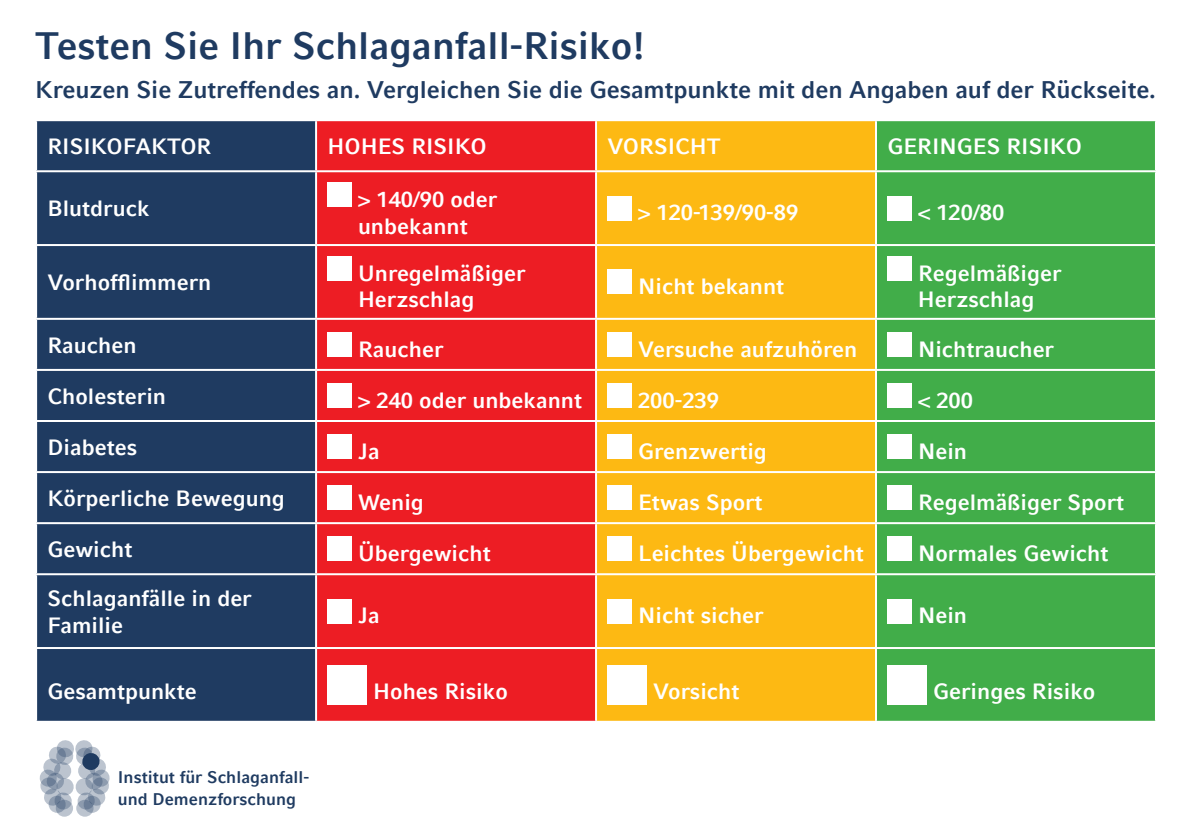
<style>
.page{position:relative;width:1191px;height:840px;background:#fff}
.page>*{position:absolute;margin:0;border:0;box-sizing:border-box;transform-origin:0 0}
.t1{font:700 38px "LMU Compatil Fact";color:#1f3b61}
.t2{font:700 24px "LMU Compatil Fact";letter-spacing:-.005em;color:#1f3b61}
.t3{font:700 22px/26.4px "LMU Compatil Fact";color:#fff}
.t4{font:700 16.8px/22.4px "LMU Compatil Fact";color:#1f3b61}
</style>
<div class="page">
<div style="left:37px;top:121px;width:278px;height:599px;background:#1f3b61"></div>
<div style="left:317px;top:121px;width:278px;height:599px;background:#ed1d24"></div>
<div style="left:597px;top:121px;width:278px;height:599px;background:#fdb913"></div>
<div style="left:877px;top:121px;width:278px;height:599px;background:#41ad49"></div>
<hr style="left:35px;top:170px;width:281px;height:2px;background:#fff">
<hr style="left:316px;top:170px;width:280px;height:2px;background:#fff">
<hr style="left:596px;top:170px;width:280px;height:2px;background:#fff">
<hr style="left:876px;top:170px;width:281px;height:2px;background:#fff">
<hr style="left:35px;top:244px;width:281px;height:2px;background:#fff">
<hr style="left:316px;top:244px;width:280px;height:2px;background:#fff">
<hr style="left:596px;top:244px;width:280px;height:2px;background:#fff">
<hr style="left:876px;top:244px;width:281px;height:2px;background:#fff">
<hr style="left:35px;top:317px;width:281px;height:2px;background:#fff">
<hr style="left:316px;top:317px;width:280px;height:2px;background:#fff">
<hr style="left:596px;top:317px;width:280px;height:2px;background:#fff">
<hr style="left:876px;top:317px;width:281px;height:2px;background:#fff">
<hr style="left:35px;top:369px;width:281px;height:2px;background:#fff">
<hr style="left:316px;top:369px;width:280px;height:2px;background:#fff">
<hr style="left:596px;top:369px;width:280px;height:2px;background:#fff">
<hr style="left:876px;top:369px;width:281px;height:2px;background:#fff">
<hr style="left:35px;top:420px;width:281px;height:2px;background:#fff">
<hr style="left:316px;top:420px;width:280px;height:2px;background:#fff">
<hr style="left:596px;top:420px;width:280px;height:2px;background:#fff">
<hr style="left:876px;top:420px;width:281px;height:2px;background:#fff">
<hr style="left:35px;top:471px;width:281px;height:2px;background:#fff">
<hr style="left:316px;top:471px;width:280px;height:2px;background:#fff">
<hr style="left:596px;top:471px;width:280px;height:2px;background:#fff">
<hr style="left:876px;top:471px;width:281px;height:2px;background:#fff">
<hr style="left:35px;top:522px;width:281px;height:2px;background:#fff">
<hr style="left:316px;top:522px;width:280px;height:2px;background:#fff">
<hr style="left:596px;top:522px;width:280px;height:2px;background:#fff">
<hr style="left:876px;top:522px;width:281px;height:2px;background:#fff">
<hr style="left:35px;top:573px;width:281px;height:2px;background:#fff">
<hr style="left:316px;top:573px;width:280px;height:2px;background:#fff">
<hr style="left:596px;top:573px;width:280px;height:2px;background:#fff">
<hr style="left:876px;top:573px;width:281px;height:2px;background:#fff">
<hr style="left:35px;top:646px;width:281px;height:2px;background:#fff">
<hr style="left:316px;top:646px;width:280px;height:2px;background:#fff">
<hr style="left:596px;top:646px;width:280px;height:2px;background:#fff">
<hr style="left:876px;top:646px;width:281px;height:2px;background:#fff">
<div style="left:327px;top:182px;width:25px;height:25px;background:#fff"></div>
<div style="left:607px;top:196px;width:25px;height:24px;background:#fff"></div>
<div style="left:887px;top:196px;width:25px;height:24px;background:#fff"></div>
<div style="left:327px;top:256px;width:25px;height:25px;background:#fff"></div>
<div style="left:607px;top:269px;width:25px;height:25px;background:#fff"></div>
<div style="left:887px;top:256px;width:25px;height:25px;background:#fff"></div>
<div style="left:327px;top:332px;width:25px;height:24px;background:#fff"></div>
<div style="left:607px;top:332px;width:25px;height:24px;background:#fff"></div>
<div style="left:887px;top:332px;width:25px;height:24px;background:#fff"></div>
<div style="left:327px;top:383px;width:25px;height:24px;background:#fff"></div>
<div style="left:607px;top:383px;width:25px;height:24px;background:#fff"></div>
<div style="left:887px;top:383px;width:25px;height:24px;background:#fff"></div>
<div style="left:327px;top:434px;width:25px;height:24px;background:#fff"></div>
<div style="left:607px;top:434px;width:25px;height:24px;background:#fff"></div>
<div style="left:887px;top:434px;width:25px;height:24px;background:#fff"></div>
<div style="left:327px;top:485px;width:25px;height:24px;background:#fff"></div>
<div style="left:607px;top:485px;width:25px;height:24px;background:#fff"></div>
<div style="left:887px;top:485px;width:25px;height:24px;background:#fff"></div>
<div style="left:327px;top:536px;width:25px;height:24px;background:#fff"></div>
<div style="left:607px;top:536px;width:25px;height:24px;background:#fff"></div>
<div style="left:887px;top:536px;width:25px;height:24px;background:#fff"></div>
<div style="left:327px;top:598px;width:25px;height:25px;background:#fff"></div>
<div style="left:607px;top:598px;width:25px;height:25px;background:#fff"></div>
<div style="left:887px;top:598px;width:25px;height:25px;background:#fff"></div>
<div style="left:327px;top:665px;width:40px;height:39px;background:#fff"></div>
<div style="left:607px;top:665px;width:40px;height:39px;background:#fff"></div>
<div style="left:887px;top:665px;width:40px;height:39px;background:#fff"></div>
<div style="left:76px;top:799px;width:18px;height:17px;background:#bcc4cf;border-radius:50%"></div>
<div style="left:56px;top:799px;width:17px;height:17px;background:#bcc4cf;border-radius:50%"></div>
<svg style="left:39px;top:740px;width:71px;height:73px"></svg>
<h1 class="t1" style="left:35px;top:23px;width:611px">Testen Sie Ihr Schlaganfall-Risiko!</h1>
<p class="t2" style="left:35px;top:75px;width:1122px">Kreuzen Sie Zutreffendes an. Vergleichen Sie die Gesamtpunkte mit den Angaben auf der Rückseite.</p>
<p class="t3" style="left:47px;top:133px;width:165px">RISIKOFAKTOR</p>
<p class="t3" style="left:327px;top:133px;width:112px">Hoh es Risiko</p>
<p class="t3" style="left:607px;top:133px;width:115px">VORSICHT</p>
<p class="t3" style="left:887px;top:133px;width:147px">GERINGES Risiko</p>
<p class="t3" style="left:47px;top:195px;width:104px">Blutdruck</p>
<p class="t3" style="left:358px;top:186px;width:141px">&gt; 140/90 oder unbekannt</p>
<p class="t3" style="left:47px;top:269px;width:165px">Vorhofflimmern</p>
<p class="t3" style="left:358px;top:260px;width:169px">Unregelmäßiger<br>Herzschlag</p>
<p class="t3" style="left:638px;top:199px;width:162px">&gt; 120-139/90-89</p>
<p class="t3" style="left:918px;top:199px;width:88px">&lt; 120/80</p>
<p class="t3" style="left:638px;top:273px;width:148px">Nicht bekannt</p>
<p class="t3" style="left:918px;top:260px;width:145px">Regelmäßiger<br>Herzschlag</p>
<p class="t3" style="left:47px;top:331px;width:91px">Rauchen</p>
<p class="t3" style="left:358px;top:335px;width:87px">Raucher</p>
<p class="t3" style="left:638px;top:335px;width:221px">Versuche aufzuhören</p>
<p class="t3" style="left:918px;top:335px;width:138px">Nichtraucher</p>
<p class="t3" style="left:47px;top:382px;width:120px">Cholesterin</p>
<p class="t3" style="left:358px;top:386px;width:226px">&gt; 240 oder unbekannt</p>
<p class="t3" style="left:638px;top:386px;width:83px">200-239</p>
<p class="t3" style="left:918px;top:386px;width:57px">&lt; 200</p>
<p class="t3" style="left:47px;top:433px;width:91px">Diabetes</p>
<p class="t3" style="left:358px;top:437px;width:23px">Ja</p>
<p class="t3" style="left:638px;top:437px;width:130px">Grenzwertig</p>
<p class="t3" style="left:918px;top:437px;width:51px">Nein</p>
<p class="t3" style="left:47px;top:484px;width:239px">Körperliche Bewegung</p>
<p class="t3" style="left:358px;top:488px;width:67px">Wenig</p>
<p class="t3" style="left:638px;top:488px;width:126px">Etwas Sport</p>
<p class="t3" style="left:918px;top:488px;width:208px">Regelmäßiger Sport</p>
<p class="t3" style="left:47px;top:535px;width:86px">Gewicht</p>
<p class="t3" style="left:358px;top:539px;width:134px">Übergewicht</p>
<p class="t3" style="left:638px;top:539px;width:227px">Leichtes Übergewicht</p>
<p class="t3" style="left:918px;top:539px;width:192px">Normales Gewicht</p>
<p class="t3" style="left:47px;top:584px;width:206px">Schlaganfälle in der<br>Familie</p>
<p class="t3" style="left:358px;top:602px;width:23px">Ja</p>
<p class="t3" style="left:638px;top:602px;width:127px">Nicht sicher</p>
<p class="t3" style="left:918px;top:602px;width:51px">Nein</p>
<p class="t3" style="left:47px;top:677px;width:151px">Gesamtpunkte</p>
<p class="t3" style="left:373px;top:677px;width:136px">Hohes Risiko</p>
<p class="t3" style="left:653px;top:677px;width:88px">Vorsicht</p>
<p class="t3" style="left:933px;top:677px;width:164px">Geringes Risiko</p>
<p class="t4" style="left:118px;top:765px;width:193px">Institut für Schlaganfall&shy;und Demenzforschung</p>
</div>
